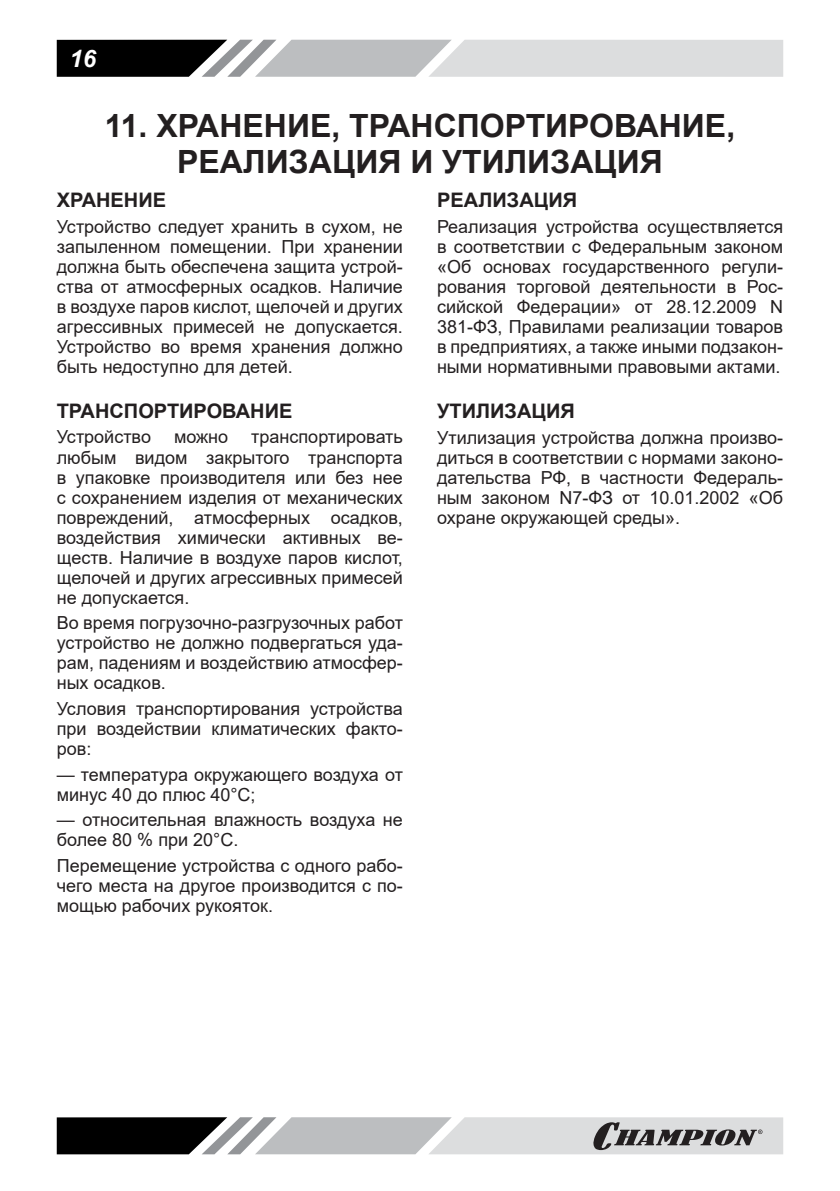
<style>
.page{position:relative;width:840px;height:1191px;background:#fff}
.page>*{position:absolute;margin:0;border:0;box-sizing:border-box;transform-origin:0 0}
.t1{font:700 32px/36px "Arial";color:#231f20;text-align:center}
.t2{font:italic 700 24px "Arial";color:#fff}
.t3{font:700 20px "Arial";color:#231f20}
.t4{font:18px/20px "Arial";color:#231f20;text-align:justify}
</style>
<div class="page">
<svg style="left:57px;top:40px;width:725px;height:37px;background:#a7a8a9"></svg>
<svg style="left:57px;top:1117px;width:725px;height:37px;background:#9c9c9d"></svg>
<h2 class="t2" style="left:70px;top:50px;width:28px">16</h2>
<h1 class="t1" style="left:105px;top:108px;width:631px">11. ХРАНЕНИЕ, ТРАНСПОРТИРОВАНИЕ,<br>РЕАЛИЗАЦИЯ И УТИЛИЗАЦИЯ</h1>
<p class="t3" style="left:57px;top:186px;width:111px">ХРАНЕНИЕ</p>
<p class="t4" style="left:57px;top:217px;width:347px">Устройство следует хранить в сухом, не запыленном помещении. При хранении должна быть обеспечена защита устрой&shy;ства от атмосферных осадков. Наличие в воздухе паров кислот, щелочей и других агрессивных примесей не допускается.<br>Устройство во время хранения должно быть недоступно для детей.</p>
<p class="t3" style="left:57px;top:397px;width:237px">ТРАНСПОРТИРОВАНИЕ</p>
<p class="t4" style="left:57px;top:427px;width:96px">Устройство</p>
<p class="t4" style="left:174px;top:427px;width:56px">можно</p>
<p class="t4" style="left:57px;top:427px;width:347px;text-indent:194px">транспортировать любым видом закрытого транспорта в упаковке производителя или без нее с сохранением изделия от механических повреждений, атмосферных осадков, воздействия химически активных ве&shy;ществ. Наличие в воздухе паров кислот, щелочей и других агрессивных примесей не допускается.</p>
<p class="t4" style="left:57px;top:613px;width:347px">Во время погрузочно-разгрузочных работ устройство не должно подвергаться уда&shy;рам, падениям и воздействию атмосфер&shy;ных осадков.</p>
<p class="t4" style="left:57px;top:698px;width:347px">Условия транспортирования устройства при воздействии климатических факто&shy;ров:</p>
<p class="t4" style="left:57px;top:764px;width:347px">— температура окружающего воздуха от минус 40 до плюс 40°С;</p>
<p class="t4" style="left:57px;top:810px;width:347px">— относительная влажность воздуха не более 80 % при 20°С.</p>
<p class="t4" style="left:57px;top:855px;width:347px">Перемещение устройства с одного рабо&shy;чего места на другое производится с по&shy;мощью рабочих рукояток.</p>
<p class="t3" style="left:437px;top:186px;width:142px">РЕАЛИЗАЦИЯ</p>
<p class="t4" style="left:437px;top:217px;width:347px">Реализация устройства осуществляется в соответствии с Федеральным законом «Об основах государственного регули&shy;рования торговой деятельности в Рос&shy;сийской Федерации» от 28.12.2009 N 381-ФЗ, Правилами реализации товаров в предприятиях, а также иными подзакон&shy;ными нормативными правовыми актами.</p>
<p class="t3" style="left:437px;top:397px;width:139px">УТИЛИЗАЦИЯ</p>
<p class="t4" style="left:437px;top:427px;width:347px">Утилизация устройства должна произво&shy;диться в соответствии с нормами законо&shy;дательства РФ, в частности Федераль&shy;ным законом N7-ФЗ от 10.01.2002 «Об охране окружающей среды».</p>
</div>
